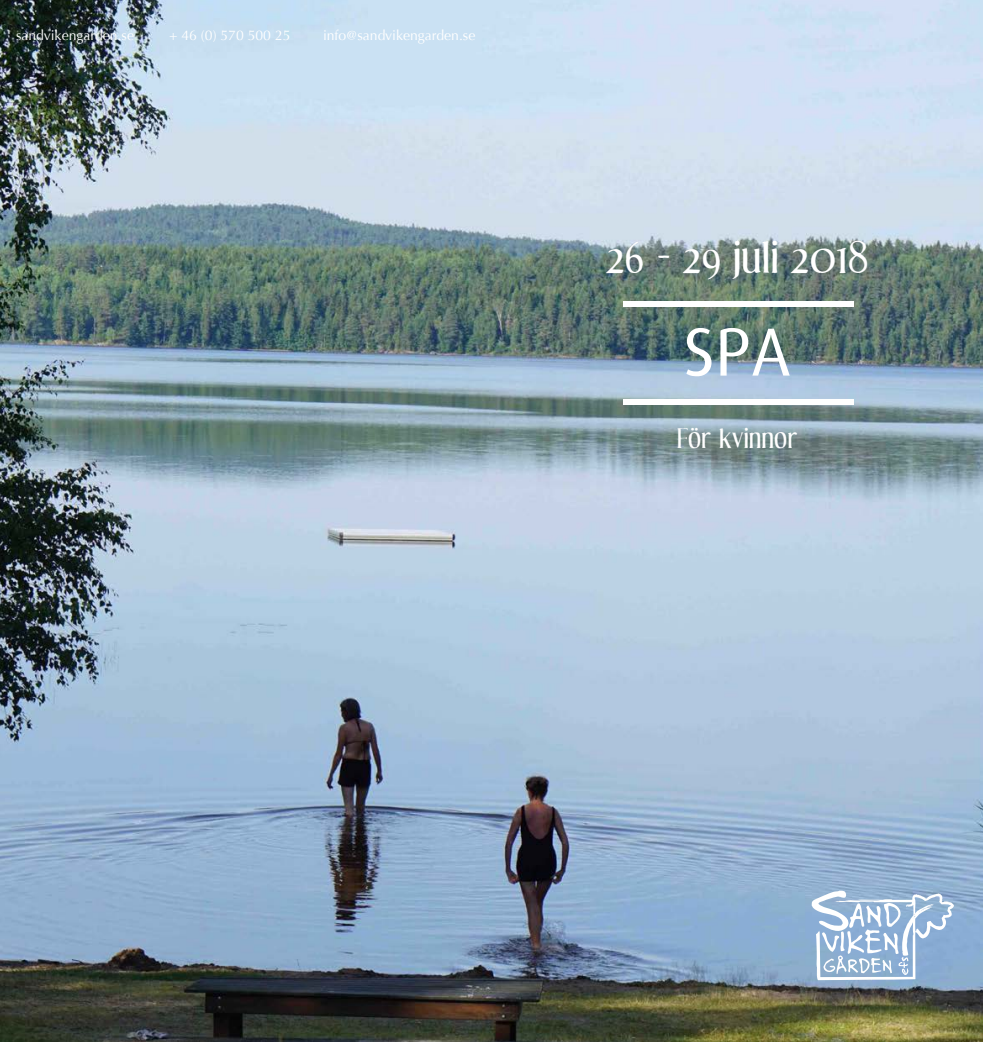
<style>
.page{position:relative;width:983px;height:1042px;background:#fff}
.page>*{position:absolute;margin:0;border:0;box-sizing:border-box;transform-origin:0 0}
.t1{font:68.25px "Dax";color:#fff}
.t2{font:42px "Effloresce Antique";color:#fff}
.t3{font:26.25px "Effloresce Antique";color:#fff}
.t4{font:14px "Optima";color:#fff}
</style>
<div class="page">
<img style="left:0;top:0;width:982px;height:1042px">
<img style="left:811px;top:890px;width:126px;height:44px">
<div style="left:623px;top:399px;width:230px;height:6px;background:#fff"></div>
<div style="left:623px;top:301px;width:230px;height:6px;background:#fff"></div>
<p class="t4" style="left:16px;top:27px;width:119px">sandvikengarden.se</p>
<p class="t4" style="left:169px;top:27px;width:123px">+ 46 (0) 570 500 25</p>
<p class="t4" style="left:323px;top:27px;width:154px">info@sandvikengarden.se</p>
<h2 class="t2" style="left:605px;top:234px;width:264px">26 - 29 juli 2018</h2>
<h1 class="t1" style="left:683px;top:314px;width:109px">SPA</h1>
<h3 class="t3" style="left:676px;top:423px;width:122px">För kvinnor</h3>
</div>
